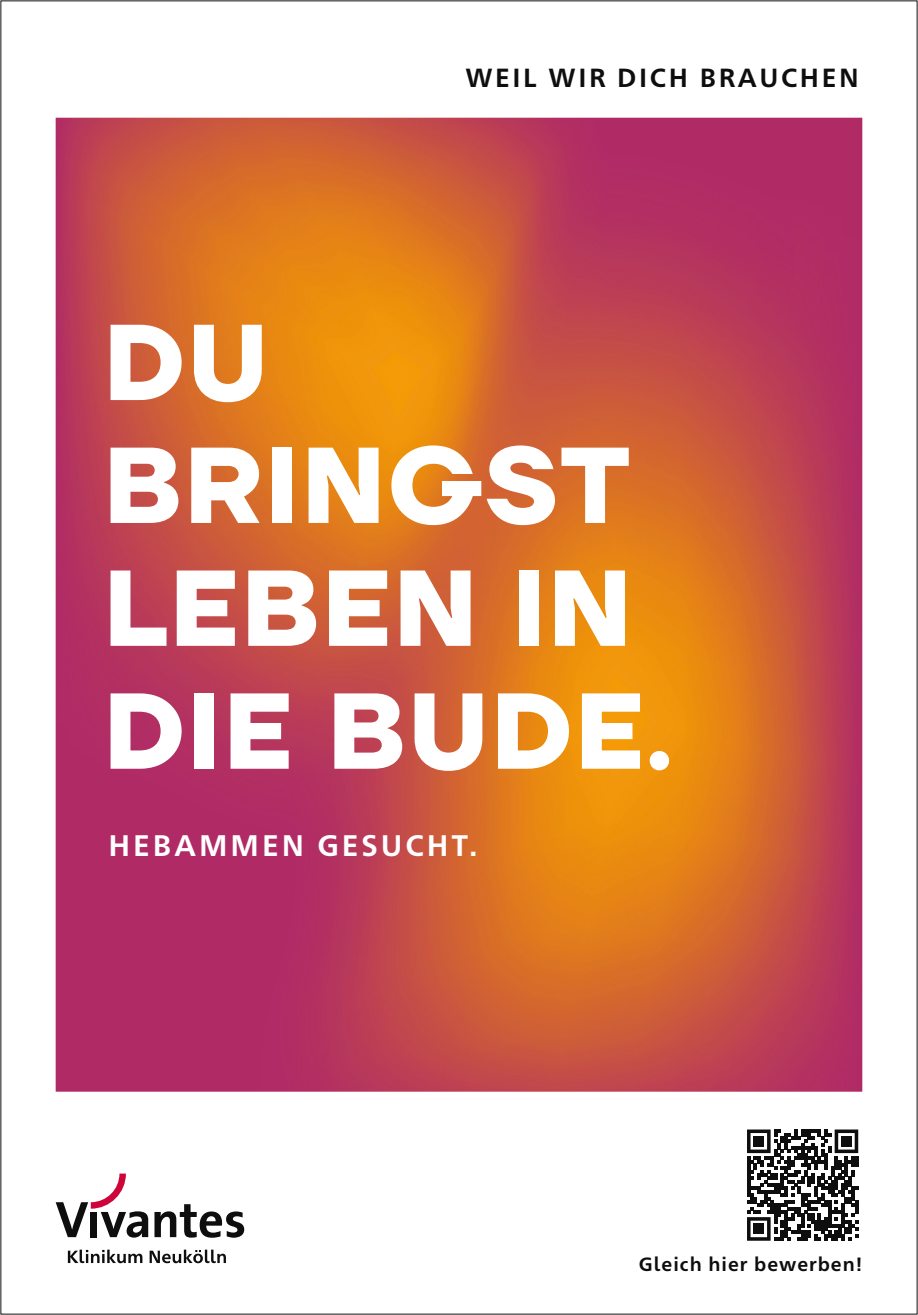
<style>
.page{position:relative;width:918px;height:1315px;background:#fff}
.page>*{position:absolute;margin:0;border:0;box-sizing:border-box;transform-origin:0 0}
.t1{font:700 107.62px "TT Firs Neue";letter-spacing:.02em;color:#fff}
.t2{font:700 29.75px "Frutiger Neue 1450 Pro";letter-spacing:.1em;color:#fff}
.t3{font:700 26.25px "Frutiger Neue 1450 Pro";letter-spacing:.1em;color:#0e0e0e}
.t4{font:700 19.25px "Frutiger Neue 1450 Pro";letter-spacing:.05em;color:#0e0e0e}
</style>
<div class="page">
<img style="left:56px;top:118px;width:806px;height:973px">
<svg style="left:154px;top:1204px;width:90px;height:33px"></svg>
<svg style="left:56px;top:1173px;width:92px;height:64px"></svg>
<svg style="left:68px;top:1249px;width:74px;height:14px"></svg>
<svg style="left:150px;top:1249px;width:76px;height:14px"></svg>
<svg style="left:747px;top:1129px;width:111px;height:111px"></svg>
<div style="left:754px;top:1136px;width:10px;height:10px;background:#0e0e0e"></div>
<div style="left:841px;top:1136px;width:10px;height:10px;background:#0e0e0e"></div>
<div style="left:754px;top:1223px;width:10px;height:11px;background:#0e0e0e"></div>
<p class="t1" style="left:104px;top:289px;width:166px">DU</p>
<p class="t3" style="left:465px;top:59px;width:395px">WEIL WIR DICH BRAUCHEN</p>
<p class="t1" style="left:104px;top:411px;width:528px">BRINGST</p>
<p class="t1" style="left:104px;top:534px;width:530px">LEBEN IN</p>
<p class="t1" style="left:104px;top:657px;width:570px">DIE BUDE.</p>
<p class="t2" style="left:109px;top:824px;width:370px">HEBAMMEN GESUCHT.</p>
<p class="t4" style="left:639px;top:1250px;width:225px">Gleich hier bewerben!</p>
</div>
